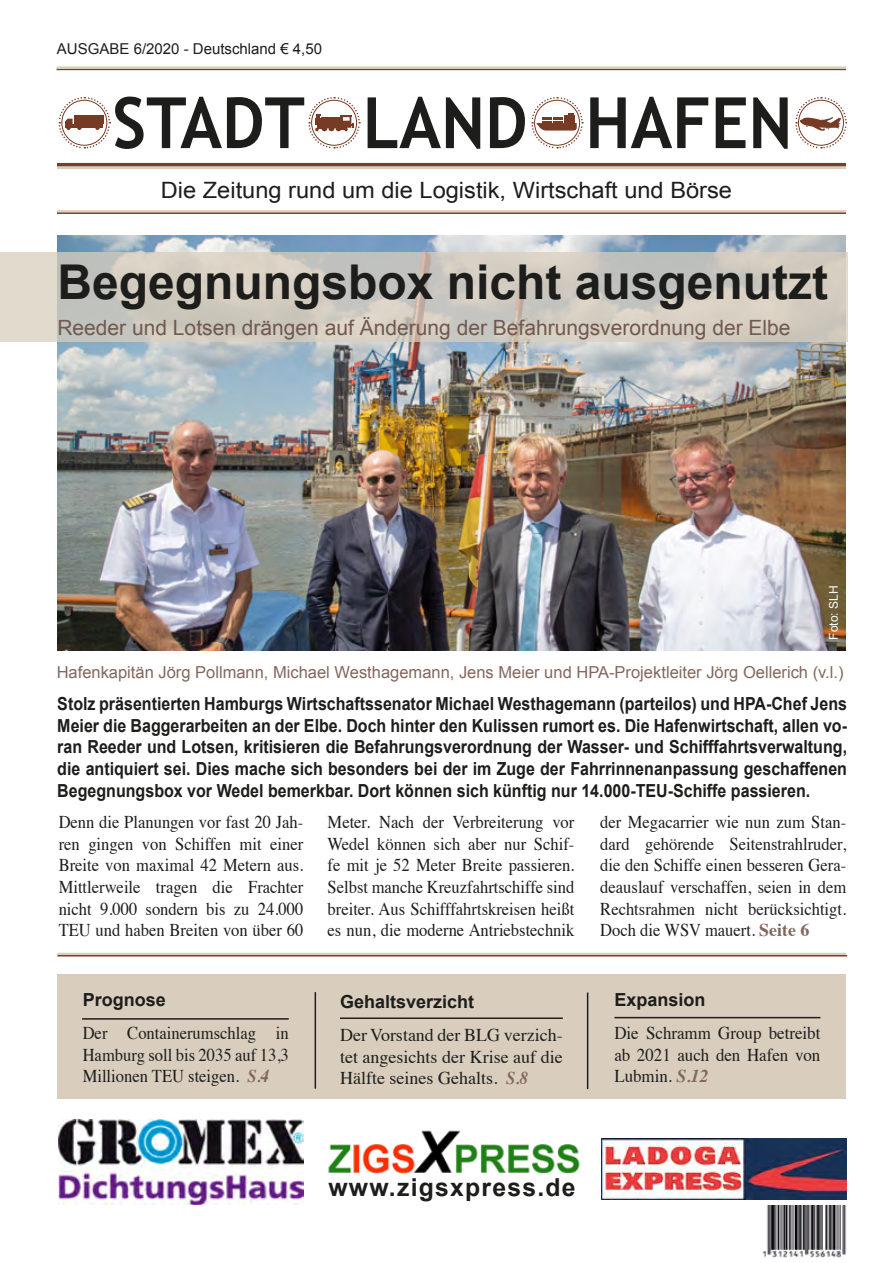
<style>
.page{position:relative;width:893px;height:1263px;background:#fff}
.page>*{position:absolute;margin:0;border:0;box-sizing:border-box;transform-origin:0 0}
.t1{font:700 48px "Arial";color:#1d1d1b}
.t2{font:700 24.75px "Arial";letter-spacing:.05em;color:#1d1d1b}
.t3{font:22.5px "Arial";color:#1d1d1b;scale:1.05 1}
.t4{font:21px "Arial";color:#70594f}
.t5{font:18px/21.6px "Times";color:#1d1d1b;text-align:justify;scale:.92 1}
.t6{font:700 18px/21.6px "Arial";color:#1d1d1b;text-align:justify;scale:.89 1}
.t7{font:18px/21.6px "Times";color:#1d1d1b;text-align:justify}
.t8{font:18px/21.6px "Times";color:#1d1d1b;text-align:justify;scale:.94 1}
.t9{font:700 18px "Arial";color:#1d1d1b}
.t10{font:16.5px "Arial";color:#82675c}
.t11{font:15px "Arial";color:#1d1d1b}
.t12{font:12px "Arial";color:#fff}
.s1{font-weight:700;font-style:italic;color:#82675c}
.s2{font-weight:700;color:#82675c}
</style>
<div class="page">
<div style="left:57px;top:975px;width:789px;height:124px;background:#d9cebd"></div>
<hr style="left:82px;top:1018px;width:207px;height:2px;background:#1d1d1b">
<hr style="left:340px;top:1017px;width:223px;height:2px;background:#1d1d1b">
<hr style="left:614px;top:1017px;width:206px;height:1px;background:#1d1d1b">
<hr style="left:315px;top:992px;width:1px;height:97px;background:#1d1d1b">
<hr style="left:587px;top:992px;width:1px;height:97px;background:#1d1d1b">
<img style="left:59px;top:1119px;width:244px;height:85px">
<img style="left:328px;top:1130px;width:252px;height:44px">
<hr style="left:57px;top:69px;width:789px;height:1px;background:#793e2b">
<hr style="left:57px;top:66px;width:789px;height:3px;background:#d9cebd">
<hr style="left:57px;top:166px;width:790px;height:3px;background:#d9cebd">
<hr style="left:57px;top:210px;width:790px;height:2px;background:#d9cebd">
<hr style="left:57px;top:163px;width:790px;height:3px;background:#793e2b">
<hr style="left:57px;top:212px;width:790px;height:2px;background:#793e2b">
<div style="left:846px;top:61px;width:26px;height:175px;background:#fff"></div>
<hr style="left:57px;top:953px;width:789px;height:2px;background:#d9cebd">
<hr style="left:57px;top:955px;width:790px;height:1px;background:#793e2b">
<svg style="left:590px;top:97px;width:198px;height:52px"></svg>
<svg style="left:368px;top:97px;width:216px;height:52px"></svg>
<svg style="left:59px;top:97px;width:302px;height:52px"></svg>
<svg style="left:795px;top:97px;width:52px;height:52px"></svg>
<img style="left:602px;top:1138px;width:244px;height:61px">
<img style="left:762px;top:1206px;width:84px;height:52px">
<img style="left:58px;top:236px;width:788px;height:414px">
<svg style="left:0;top:252px;width:847px;height:90px;background:#cfcac0"></svg>
<p class="t11" style="left:57px;top:39px;width:267px">AUSGABE 6/2020 - Deutschland € 4,50</p>
<p class="t3" style="left:161px;top:175px;width:545px">Die Zeitung rund um die Logistik, Wirtschaft und Börse</p>
<h1 class="t1" style="left:57px;top:250px;width:772px">Begegnungsbox nicht ausgenutzt</h1>
<p class="t4" style="left:57px;top:314px;width:735px">Reeder und Lotsen drängen auf Änderung der Befahrungsverordnung der Elbe</p>
<p class="t12" style="left:826px;top:639px;width:56px;rotate:-90deg">Foto: SLH</p>
<p class="t10" style="left:57px;top:662px;width:788px">Hafenkapitän Jörg Pollmann, Michael Westhagemann, Jens Meier und HPA-Projektleiter Jörg Oellerich (v.l.)</p>
<p class="t6" style="left:57px;top:693px;width:889px">Stolz präsentierten Hamburgs Wirtschaftssenator Michael Westhagemann (parteilos) und HPA-Chef Jens Meier die Baggerarbeiten an der Elbe. Doch hinter den Kulissen rumort es. Die Hafenwirtschaft, allen vo&shy;ran Reeder und Lotsen, kritisieren die Befahrungsverordnung der Wasser- und Schifffahrtsverwaltung, die antiquiert sei. Dies mache sich besonders bei der im Zuge der Fahrrinnenanpassung geschaffenen Begegnungsbox vor Wedel bemerkbar. Dort können sich künftig nur 14.000-TEU-Schiffe passieren.</p>
<p class="t5" style="left:59px;top:810px;width:267px">Denn die Planungen vor fast 20 Jah&shy;ren gingen von Schiffen mit einer Breite von maximal 42 Metern aus.<br>Mittlerweile tragen die Frachter nicht 9.000 sondern bis zu 24.000<br>TEU und haben Breiten von über 60</p>
<p class="t9" style="left:83px;top:987px;width:85px">Prognose</p>
<p class="t5" style="left:83px;top:1021px;width:225px">Der Containerumschlag in Hamburg soll bis 2035 auf 13,3<br>Millionen TEU steigen. <span class="s1">S.4</span></p>
<p class="t5" style="left:328px;top:810px;width:270px">Meter. Nach der Verbreiterung vor Wedel können sich aber nur Schif&shy;fe mit je 52 Meter Breite passieren.<br>Selbst manche Kreuzfahrtschiffe sind breiter. Aus Schifffahrtskreisen heißt es nun, die moderne Antriebstechnik</p>
<p class="t5" style="left:600px;top:810px;width:269px">der Megacarrier wie nun zum Stan&shy;dard gehörende Seitenstrahlruder, die den Schiffe einen besseren Gera&shy;deauslauf verschaffen, seien in dem Rechtsrahmen nicht berücksichtigt.<br>Doch die WSV mauert. <span class="s2">Seite 6</span></p>
<p class="t9" style="left:340px;top:989px;width:136px">Gehaltsverzicht</p>
<p class="t7" style="left:340px;top:1023px;width:224px">Der Vorstand der BLG verzich&shy;tet angesichts der Krise auf die Hälfte seines Gehalts. <span class="s1">S.8</span></p>
<p class="t9" style="left:614px;top:987px;width:93px">Expansion</p>
<p class="t8" style="left:614px;top:1021px;width:221px">Die Schramm Group betreibt ab 2021 auch den Hafen von Lubmin. <span class="s1">S.12</span></p>
<h2 class="t2" style="left:328px;top:1171px;width:249px">www.zigsxpress.de</h2>
</div>
